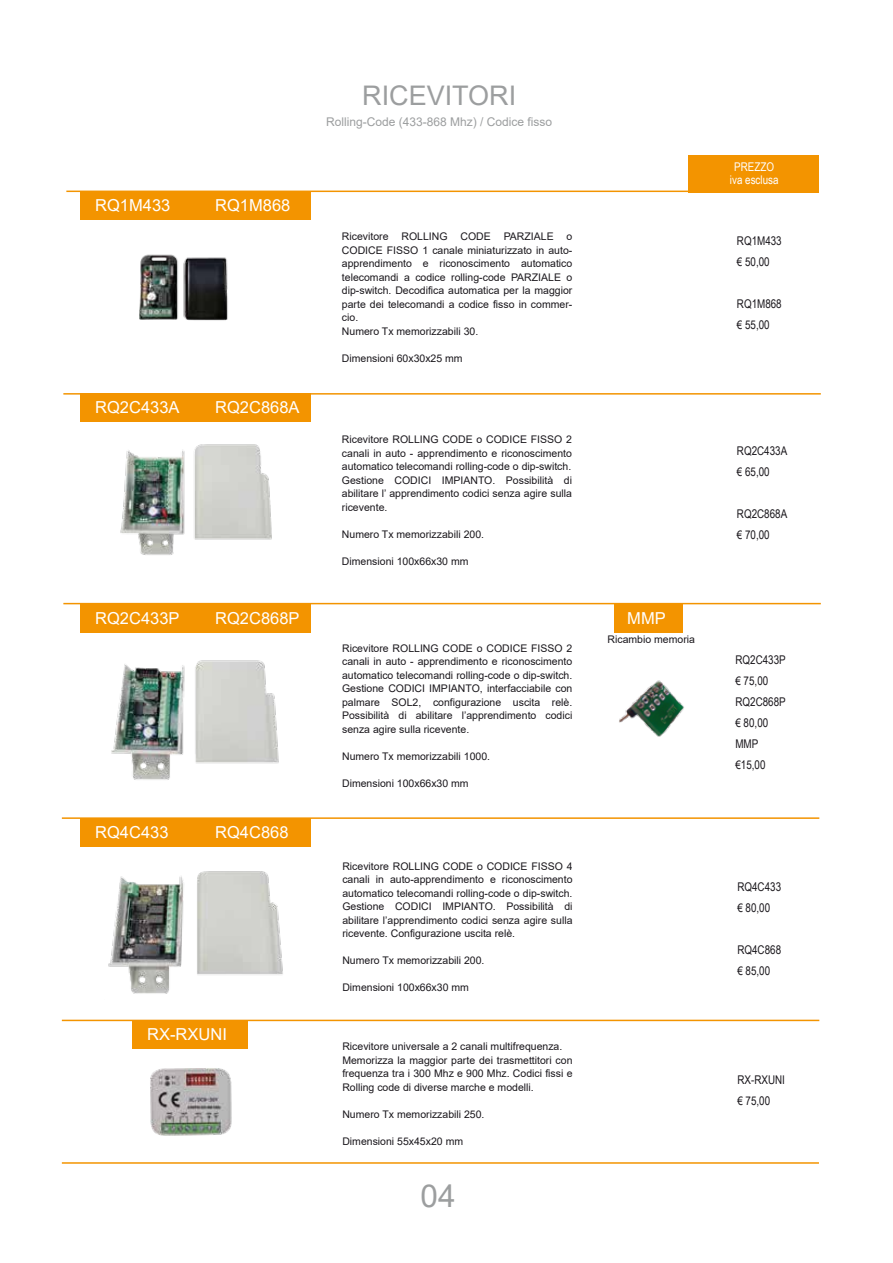
<style>
.page{position:relative;width:893px;height:1263px;background:#fff}
.page>*{position:absolute;margin:0;border:0;box-sizing:border-box;transform-origin:0 0}
.t1{font:31.5px "Arial";color:#9c9e9f}
.t2{font:27px "Arial";color:#9c9e9f}
.t3{font:16.5px "Arial";color:#fff}
.t4{font:12px/21px "Arial Narrow";color:#1a171c}
.t5{font:12px "Arial";color:#9c9e9f}
.t6{font:12px/13.5px "Arial Narrow";color:#fff;text-align:center}
.t7{font:10.5px/13.5px "Arial";color:#1a171c;text-align:justify}
</style>
<div class="page">
<hr style="left:66px;top:191px;width:752px;height:1px;background:#f39400">
<div style="left:80px;top:191px;width:230px;height:28px;background:#f39400"></div>
<div style="left:80px;top:394px;width:230px;height:28px;background:#f39400"></div>
<div style="left:80px;top:604px;width:230px;height:28px;background:#f39400"></div>
<div style="left:80px;top:818px;width:230px;height:28px;background:#f39400"></div>
<div style="left:132px;top:1020px;width:115px;height:28px;background:#f39400"></div>
<hr style="left:63px;top:393px;width:758px;height:2px;background:#f39400">
<hr style="left:63px;top:603px;width:758px;height:1px;background:#f39400">
<hr style="left:62px;top:817px;width:757px;height:2px;background:#f39400">
<hr style="left:62px;top:1020px;width:757px;height:1px;background:#f39400">
<div style="left:614px;top:604px;width:69px;height:28px;background:#f39400"></div>
<hr style="left:62px;top:1162px;width:757px;height:2px;background:#f39400">
<img style="left:619px;top:680px;width:65px;height:57px">
<div style="left:689px;top:155px;width:130px;height:38px;background:#f39400"></div>
<img style="left:139px;top:254px;width:89px;height:67px">
<img style="left:120px;top:444px;width:152px;height:111px">
<img style="left:111px;top:660px;width:168px;height:120px">
<img style="left:108px;top:871px;width:175px;height:123px">
<img style="left:150px;top:1068px;width:82px;height:67px">
<h2 class="t2" style="left:362px;top:76px;width:156px">RICEVITORI</h2>
<p class="t5" style="left:326px;top:113px;width:228px">Rolling-Code (433-868 Mhz) / Codice fisso</p>
<h3 class="t3" style="left:95px;top:194px;width:77px">RQ1M433</h3>
<h3 class="t3" style="left:215px;top:194px;width:77px">RQ1M868</h3>
<h3 class="t3" style="left:95px;top:396px;width:86px">RQ2C433A</h3>
<h3 class="t3" style="left:215px;top:396px;width:86px">RQ2C868A</h3>
<h3 class="t3" style="left:95px;top:606px;width:86px">RQ2C433P</h3>
<h3 class="t3" style="left:215px;top:606px;width:86px">RQ2C868P</h3>
<h3 class="t3" style="left:95px;top:821px;width:75px">RQ4C433</h3>
<h3 class="t3" style="left:215px;top:821px;width:75px">RQ4C868</h3>
<h3 class="t3" style="left:147px;top:1023px;width:81px">RX-RXUNI</h3>
<p class="t7" style="left:342px;top:230px;width:232px;text-align:left">Ricevitore ROLLING CODE PARZIALE o CODICE FISSO 1 canale miniaturizzato in auto&shy;apprendimento e riconoscimento automatico telecomandi a codice rolling-code PARZIALE o dip-switch. Decodifica automatica per la maggior parte dei telecomandi a codice fisso in commer&shy;cio.<br>Numero Tx memorizzabili 30.</p>
<p class="t7" style="left:342px;top:351px;width:122px">Dimensioni 60x30x25 mm</p>
<p class="t7" style="left:342px;top:432px;width:232px">Ricevitore ROLLING CODE o CODICE FISSO 2 canali in auto - apprendimento e riconoscimento automatico telecomandi rolling-code o dip-switch.<br>Gestione CODICI IMPIANTO. Possibilità di abilitare l’ apprendimento codici senza agire sulla ricevente.</p>
<p class="t7" style="left:342px;top:527px;width:144px">Numero Tx memorizzabili 200.</p>
<p class="t7" style="left:342px;top:554px;width:128px">Dimensioni 100x66x30 mm</p>
<p class="t7" style="left:342px;top:641px;width:232px">Ricevitore ROLLING CODE o CODICE FISSO 2 canali in auto - apprendimento e riconoscimento automatico telecomandi rolling-code o dip-switch.<br>Gestione CODICI IMPIANTO, interfacciabile con palmare SOL2, configurazione uscita relè.<br>Possibilità di abilitare l’apprendimento codici senza agire sulla ricevente.</p>
<p class="t7" style="left:342px;top:749px;width:150px">Numero Tx memorizzabili 1000.</p>
<p class="t7" style="left:342px;top:776px;width:128px">Dimensioni 100x66x30 mm</p>
<p class="t7" style="left:342px;top:859px;width:232px">Ricevitore ROLLING CODE o CODICE FISSO 4 canali in auto-apprendimento e riconoscimento automatico telecomandi rolling-code o dip-switch.<br>Gestione CODICI IMPIANTO. Possibilità di abilitare l’apprendimento codici senza agire sulla ricevente. Configurazione uscita relè.</p>
<p class="t7" style="left:342px;top:954px;width:144px">Numero Tx memorizzabili 200.</p>
<p class="t7" style="left:342px;top:981px;width:128px">Dimensioni 100x66x30 mm</p>
<p class="t7" style="left:342px;top:1040px;width:232px;text-align:left">Ricevitore universale a 2 canali multifrequenza.<br>Memorizza la maggior parte dei trasmettitori con frequenza tra i 300 Mhz e 900 Mhz. Codici fissi e Rolling code di diverse marche e modelli.</p>
<p class="t7" style="left:342px;top:1107px;width:144px">Numero Tx memorizzabili 250.</p>
<p class="t7" style="left:342px;top:1134px;width:122px">Dimensioni 55x45x20 mm</p>
<h1 class="t1" style="left:420px;top:1174px;width:37px">04</h1>
<h3 class="t3" style="left:627px;top:606px;width:40px">MMP</h3>
<p class="t7" style="left:607px;top:632px;width:89px">Ricambio memoria</p>
<p class="t6" style="left:730px;top:159px;width:50px">PREZZO iva esclusa</p>
<p class="t4" style="left:737px;top:230px;width:46px">RQ1M433 € 50,00</p>
<p class="t4" style="left:737px;top:293px;width:46px">RQ1M868 € 55,00</p>
<p class="t4" style="left:737px;top:440px;width:52px">RQ2C433A € 65,00</p>
<p class="t4" style="left:737px;top:503px;width:52px">RQ2C868A € 70,00</p>
<p class="t4" style="left:735px;top:649px;width:52px">RQ2C433P € 75,00<br>RQ2C868P € 80,00<br>MMP €15,00</p>
<p class="t4" style="left:737px;top:876px;width:45px">RQ4C433 € 80,00</p>
<p class="t4" style="left:737px;top:939px;width:45px">RQ4C868 € 85,00</p>
<p class="t4" style="left:737px;top:1069px;width:49px">RX-RXUNI € 75,00</p>
</div>
